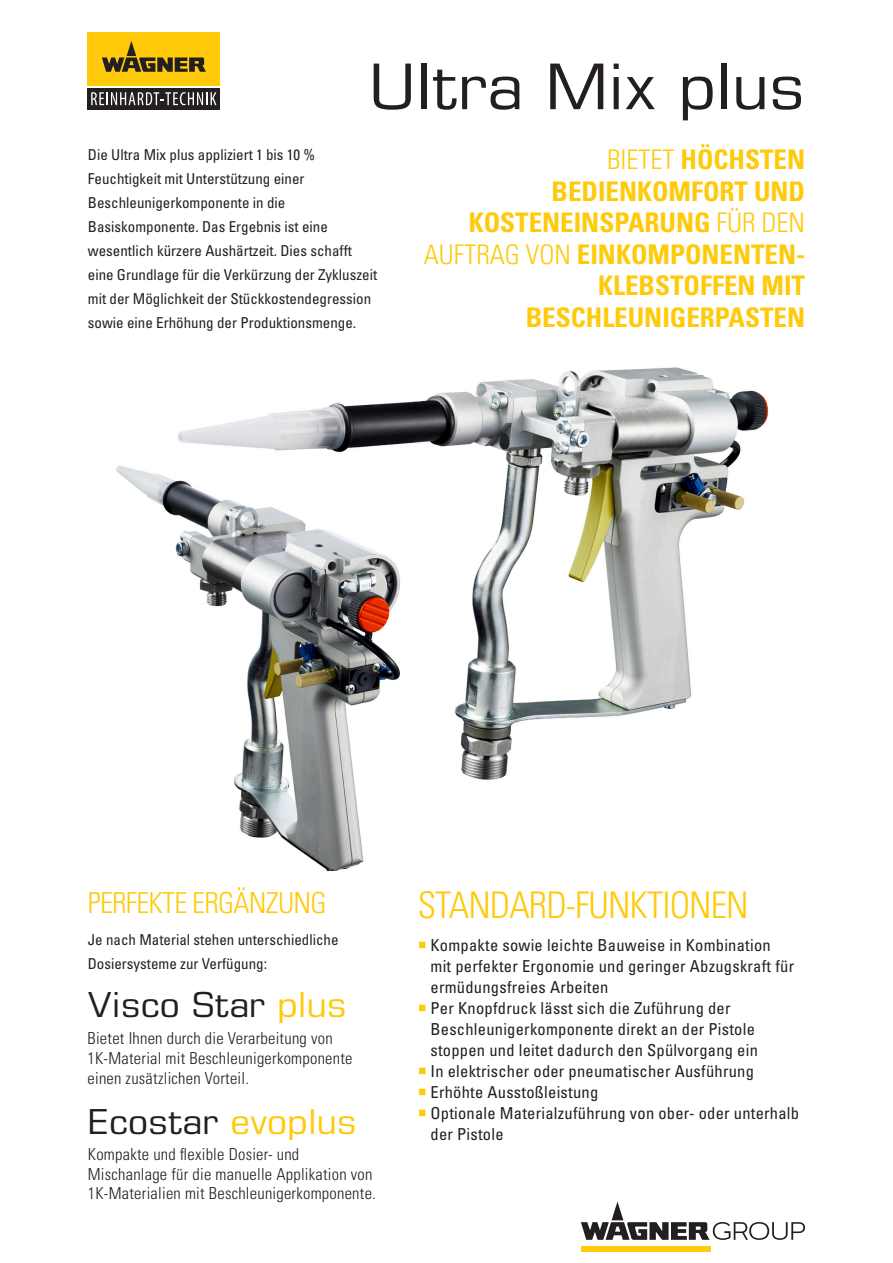
<style>
.page{position:relative;width:893px;height:1263px;background:#fff}
.page>*{position:absolute;margin:0;border:0;box-sizing:border-box;transform-origin:0 0}
.t1{font:condensed 63px "Eurostile LT Std";color:#231f20;scale:1.25 1}
.t2{font:300 condensed 36.75px "Univers LT Std";letter-spacing:-.025em;color:#feca0a}
.t3{font:condensed 34.5px "Eurostile LT Std";color:#231f20;scale:1.25 1}
.t4{font:300 condensed 28.95px "Univers LT Std";letter-spacing:-.025em;color:#feca0a}
.t5{font:700 condensed 27px/31.5px "Univers LT Std";color:#feca0a;text-align:right}
.t6{font:condensed 16.5px/21px "Univers LT Std";letter-spacing:.015em;color:#231f20}
.Fließtext{font:300 condensed 16.5px/19.8px "Univers LT Std";letter-spacing:.015em;color:#231f20}
.t7{font:condensed 15px/24px "Univers LT Std";color:#231f20}
.s1{font-weight:300}
.s2{color:#feca0a}
</style>
<div class="page">
<img style="left:178px;top:367px;width:591px;height:413px">
<img style="left:116px;top:457px;width:287px;height:413px">
<div style="left:88px;top:88px;width:132px;height:21px;background:#231f20"></div>
<svg style="left:91px;top:92px;width:126px;height:13px"></svg>
<div style="left:88px;top:33px;width:132px;height:53px;background:#feca0a"></div>
<svg style="left:102px;top:41px;width:104px;height:31px"></svg>
<svg style="left:581px;top:1201px;width:224px;height:39px"></svg>
<div style="left:581px;top:1246px;width:130px;height:5px;background:#feca0a"></div>
<p class="t1" style="left:369px;top:49px;width:350px">Ultra Mix plus</p>
<p class="t7" style="left:88px;top:143px;width:291px">Die Ultra Mix plus appliziert 1 bis 10 % Feuchtigkeit mit Unterstützung einer Beschleunigerkomponente in die Basiskomponente. Das Ergebnis ist eine wesentlich kürzere Aushärtzeit. Dies schafft eine Grundlage für die Verkürzung der Zykluszeit mit der Möglichkeit der Stückkostendegression sowie eine Erhöhung der Produktionsmenge.</p>
<p class="t5" style="left:424px;top:144px;width:383px"><span class="s1">BIETET</span> HÖCHSTEN<br>BEDIENKOMFORT UND<br>KOSTENEINSPARUNG <span class="s1">FÜR DEN<br>AUFTRAG VON</span> EINKOMPONENTEN-<br>KLEBSTOFFEN MIT<br>BESCHLEUNIGERPASTEN</p>
<p class="t4" style="left:88px;top:885px;width:240px">PERFEKTE ERGÄNZUNG</p>
<p class="t2" style="left:418px;top:883px;width:332px">STANDARD-FUNKTIONEN</p>
<p class="t6" style="left:431px;top:935px;width:365px">Kompakte sowie leichte Bauweise in Kombination mit perfekter Ergonomie und geringer Abzugskraft für ermüdungsfreies Arbeiten</p>
<p class="t6" style="left:431px;top:998px;width:329px">Per Knopfdruck lässt sich die Zuführung der<br>Beschleunigerkomponente direkt an der Pistole stoppen und leitet dadurch den Spülvorgang ein</p>
<p class="t6" style="left:431px;top:1061px;width:325px">In elektrischer oder pneumatischer Ausführung</p>
<p class="t6" style="left:431px;top:1082px;width:169px">Erhöhte Ausstoßleistung</p>
<p class="t6" style="left:431px;top:1103px;width:370px">Optionale Materialzuführung von ober- oder unterhalb der Pistole</p>
<p class="t7" style="left:88px;top:927px;width:252px">Je nach Material stehen unterschiedliche<br>Dosiersysteme zur Verfügung:</p>
<p class="t3" style="left:88px;top:984px;width:208px">Visco Star <span class="s2">plus</span></p>
<p class="Fließtext" style="left:88px;top:1029px;width:267px">Bietet Ihnen durch die Verarbeitung von<br>1K-Material mit Beschleunigerkomponente einen zusätzlichen Vorteil.</p>
<p class="t3" style="left:88px;top:1101px;width:217px">Ecostar <span class="s2">evoplus</span></p>
<p class="Fließtext" style="left:88px;top:1144px;width:290px">Kompakte und flexible Dosier- und<br>Mischanlage für die manuelle Applikation von<br>1K-Materialien mit Beschleunigerkomponente.</p>
</div>
